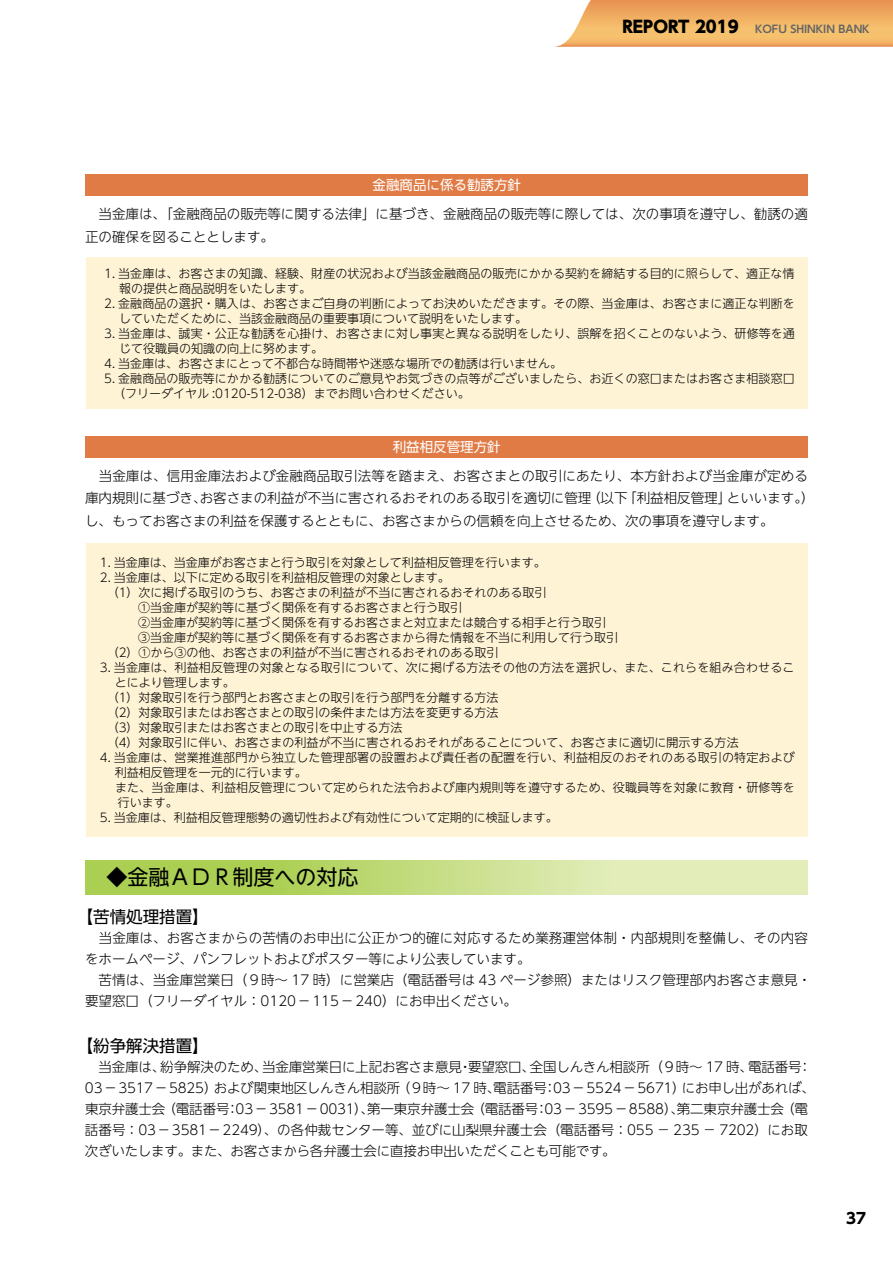
<style>
.page{position:relative;width:893px;height:1263px;background:#fff}
.page>*{position:absolute;margin:0;border:0;box-sizing:border-box;transform-origin:0 0}
.t1{font:21px "UD Shin Go NT Pro";color:#000}
.t2{font:16.5px "UD Shin Go NT Pro";color:#000}
.t3{font:700 15px "UD Shin Go NT Pro";color:#000}
.t4{font:300 13.5px/21px "UD Shin Go NT Pro";color:#000}
.t5{font:13.5px "UD Shin Go NT Pro";color:#fff}
.t6{font:300 12px/15px "UD Shin Go NT Pro";color:#000}
.t7{font:700 10.5px "UD Shin Go NT Pro De";color:#656464}
.s1{font-family:"UD Shin Go NT Pro";font-weight:800;font-size:16.5px;color:#000}
</style>
<div class="page">
<svg style="left:554px;top:0;width:339px;height:47px;background:#f1b46e"></svg>
<div style="left:86px;top:174px;width:722px;height:22px;background:#e07b46"></div>
<div style="left:86px;top:257px;width:721px;height:151px;background:#fff3d6"></div>
<div style="left:86px;top:436px;width:722px;height:21px;background:#e07b46"></div>
<div style="left:86px;top:543px;width:721px;height:293px;background:#fff3d6"></div>
<svg style="left:85px;top:860px;width:722px;height:34px;background:#c6de86"></svg>
<p class="t7" style="left:623px;top:20px;width:248px"><span class="s1">REPORT 2019</span> KOFU SHINKIN BANK</p>
<p class="t5" style="left:372px;top:174px;width:150px">金融商品に係る勧誘方針</p>
<p class="t4" style="left:85px;top:202px;width:724px;line-height:22.5px">　当金庫は、「金融商品の販売等に関する法律」に基づき、金融商品の販売等に際しては、次の事項を遵守し、勧誘の適正の確保を図ることとします。</p>
<p class="t6" style="left:119px;top:266px;width:677px;text-indent:-15px">1. 当金庫は、お客さまの知識、経験、財産の状況および当該金融商品の販売にかかる契約を締結する目的に照らして、適正な情報の提供と商品説明をいたします。</p>
<p class="t6" style="left:119px;top:296px;width:677px;text-indent:-15px">2. 金融商品の選択・購入は、お客さまご自身の判断によってお決めいただきます。その際、当金庫は、お客さまに適正な判断をしていただくために、当該金融商品の重要事項について説明をいたします。</p>
<p class="t6" style="left:119px;top:326px;width:677px;text-indent:-15px">3. 当金庫は、誠実・公正な勧誘を心掛け、お客さまに対し事実と異なる説明をしたり、誤解を招くことのないよう、研修等を通じて役職員の知識の向上に努めます。</p>
<p class="t6" style="left:104px;top:356px;width:459px">4. 当金庫は、お客さまにとって不都合な時間帯や迷惑な場所での勧誘は行いません。</p>
<p class="t6" style="left:113px;top:371px;width:683px;text-indent:-9px">5. 金融商品の販売等にかかる勧誘についてのご意見やお気づきの点等がございましたら、お近くの窓口またはお客さま相談窓口（フリーダイヤル :0120-512-038）までお問い合わせください。</p>
<p class="t5" style="left:393px;top:436px;width:109px">利益相反管理方針</p>
<p class="t4" style="left:85px;top:464px;width:731px;line-height:22.5px">　当金庫は、信用金庫法および金融商品取引法等を踏まえ、お客さまとの取引にあたり、本方針および当金庫が定める庫内規則に基づき、お客さまの利益が不当に害されるおそれのある取引を適切に管理（以下「利益相反管理」といいます。）し、もってお客さまの利益を保護するとともに、お客さまからの信頼を向上させるため、次の事項を遵守します。</p>
<p class="t6" style="left:100px;top:554px;width:447px">1. 当金庫は、当金庫がお客さまと行う取引を対象として利益相反管理を行います。</p>
<p class="t6" style="left:100px;top:569px;width:351px">2. 当金庫は、以下に定める取引を利益相反管理の対象とします。</p>
<p class="t6" style="left:107px;top:584px;width:441px">（1）次に掲げる取引のうち、お客さまの利益が不当に害されるおそれのある取引</p>
<p class="t6" style="left:138px;top:599px;width:325px">①当金庫が契約等に基づく関係を有するお客さまと行う取引</p>
<p class="t6" style="left:138px;top:614px;width:469px">②当金庫が契約等に基づく関係を有するお客さまと対立または競合する相手と行う取引</p>
<p class="t6" style="left:138px;top:629px;width:481px">③当金庫が契約等に基づく関係を有するお客さまから得た情報を不当に利用して行う取引</p>
<p class="t6" style="left:107px;top:644px;width:393px">（2）①から③の他、お客さまの利益が不当に害されるおそれのある取引</p>
<p class="t6" style="left:100px;top:659px;width:696px">3. 当金庫は、利益相反管理の対象となる取引について、次に掲げる方法その他の方法を選択し、また、これらを組み合わせるこ</p>
<p class="t6" style="left:115px;top:674px;width:121px">とにより管理します。</p>
<p class="t6" style="left:107px;top:689px;width:393px">（1）対象取引を行う部門とお客さまとの取引を行う部門を分離する方法</p>
<p class="t6" style="left:107px;top:704px;width:393px">（2）対象取引またはお客さまとの取引の条件または方法を変更する方法</p>
<p class="t6" style="left:107px;top:719px;width:297px">（3）対象取引またはお客さまとの取引を中止する方法</p>
<p class="t6" style="left:107px;top:734px;width:633px">（4）対象取引に伴い、お客さまの利益が不当に害されるおそれがあることについて、お客さまに適切に開示する方法</p>
<p class="t6" style="left:100px;top:749px;width:696px">4. 当金庫は、営業推進部門から独立した管理部署の設置および責任者の配置を行い、利益相反のおそれのある取引の特定および</p>
<p class="t6" style="left:115px;top:764px;width:193px">利益相反管理を一元的に行います。</p>
<p class="t6" style="left:103px;top:779px;width:693px">　また、当金庫は、利益相反管理について定められた法令および庫内規則等を遵守するため、役職員等を対象に教育・研修等を</p>
<p class="t6" style="left:118px;top:794px;width:61px">行います。</p>
<p class="t6" style="left:100px;top:809px;width:459px">5. 当金庫は、利益相反管理態勢の適切性および有効性について定期的に検証します。</p>
<h1 class="t1" style="left:106px;top:860px;width:253px">◆金融ＡＤＲ制度への対応</h1>
<h2 class="t2" style="left:77px;top:903px;width:133px">【苦情処理措置】</h2>
<p class="t4" style="left:85px;top:926px;width:728px">　当金庫は、お客さまからの苦情のお申出に公正かつ的確に対応するため業務運営体制・内部規則を整備し、その内容をホームページ、パンフレットおよびポスター等により公表しています。<br>　苦情は、当金庫営業日（９時～ 17 時）に営業店（電話番号は 43 ページ参照）またはリスク管理部内お客さま意見・要望窓口（フリーダイヤル：0120 ー 115 ー 240）にお申出ください。</p>
<h2 class="t2" style="left:77px;top:1032px;width:133px">【紛争解決措置】</h2>
<p class="t4" style="left:85px;top:1055px;width:731px">　当金庫は、紛争解決のため、当金庫営業日に上記お客さま意見・要望窓口、全国しんきん相談所（９時～ 17 時、電話番号：03 ー 3517 ー 5825）および関東地区しんきん相談所（９時～ 17 時、電話番号：03 ー 5524 ー 5671）にお申し出があれば、東京弁護士会（電話番号：03 ー 3581 ー 0031）、第一東京弁護士会（電話番号：03 ー 3595 ー 8588）、第二東京弁護士会（電話番号：03 ー 3581 ー 2249）、の各仲裁センター等、並びに山梨県弁護士会（電話番号：055 － 235 － 7202）にお取次ぎいたします。また、お客さまから各弁護士会に直接お申出いただくことも可能です。</p>
<p class="t3" style="left:846px;top:1206px;width:21px">37</p>
</div>
